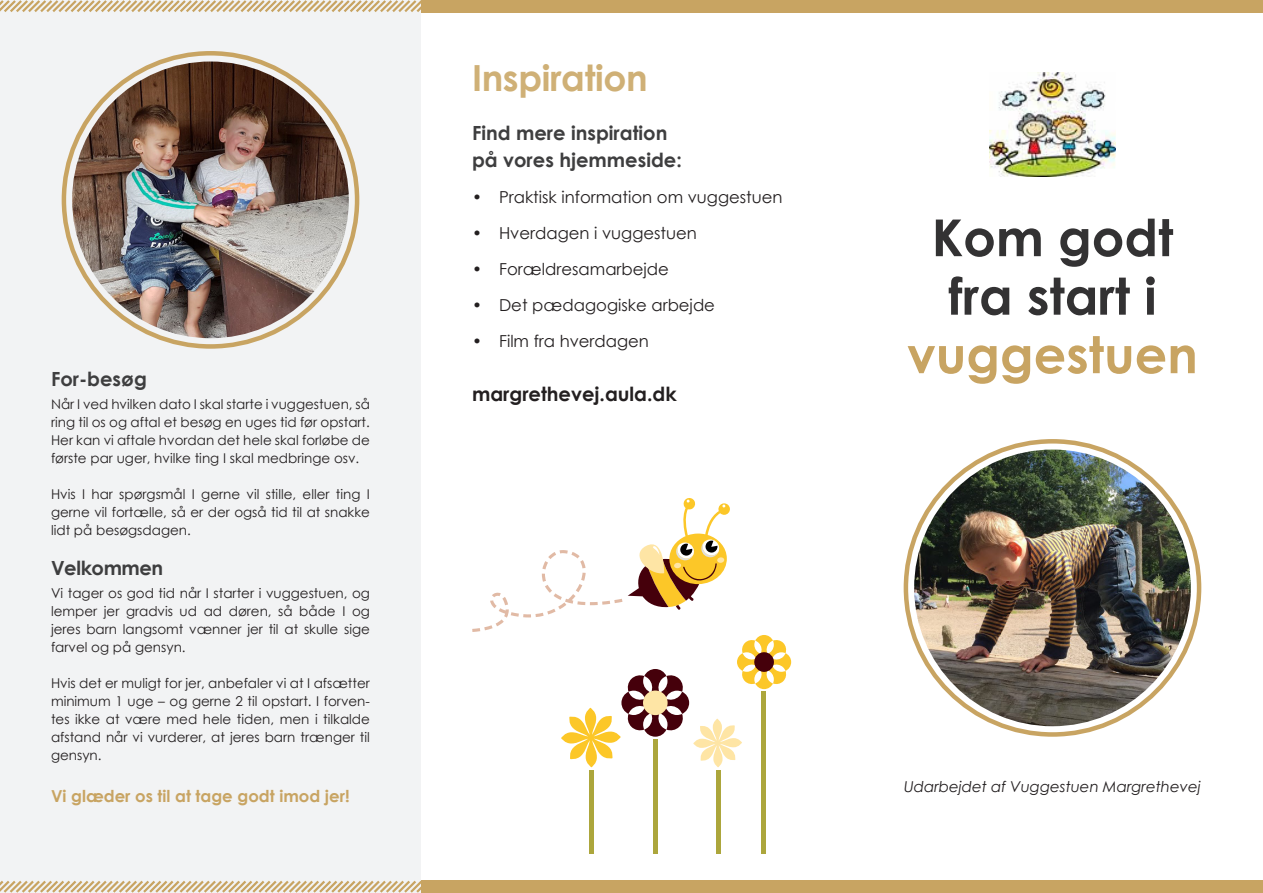
<style>
.page{position:relative;width:1263px;height:893px;background:#fff}
.page>*{position:absolute;margin:0;border:0;box-sizing:border-box;transform-origin:0 0}
.t1{font:700 51px "Century Gothic";color:#333233}
.t2{font:700 51px "Century Gothic";color:#c8a462}
.t3{font:700 36px "Century Gothic";letter-spacing:-.01em;color:#cfb076}
.t4{font:700 19.5px/27px "Century Gothic";color:#3e3e3f}
.t5{font:700 19.5px "Century Gothic";color:#231f20}
.t6{font:700 19.5px "Century Gothic";letter-spacing:-.02em;color:#3e3e3f}
.t7{font:16.5px "Century Gothic";color:#231f20}
.t8{font:700 16.5px "Century Gothic";color:#c8a462}
.t9{font:italic 15px "Century Gothic";color:#231f20}
.t10{font:13.5px/18px "Century Gothic";color:#231f20;text-align:justify}
</style>
<div class="page">
<img style="left:989px;top:72px;width:126px;height:104px">
<img style="left:914px;top:449px;width:277px;height:277px;border-radius:138px">
<div style="left:0;top:880px;width:1263px;height:13px;background:#c8a462"></div>
<div style="left:421px;top:0;width:842px;height:13px;background:#c8a462"></div>
<div style="left:0;top:0;width:421px;height:893px;background:#f2f3f4"></div>
<hr style="left:590px;top:770px;width:4px;height:84px;background:#aca63c">
<hr style="left:717px;top:770px;width:4px;height:84px;background:#aca63c">
<hr style="left:654px;top:739px;width:4px;height:115px;background:#aca63c">
<hr style="left:761px;top:691px;width:4px;height:163px;background:#aca63c">
<svg style="left:472px;top:498px;width:319px;height:269px"></svg>
<img style="left:72px;top:62px;width:277px;height:276px;border-radius:138px">
<svg style="left:0;top:880px;width:421px;height:13px"></svg>
<svg style="left:0;top:0;width:421px;height:12px"></svg>
<p class="t4" style="left:51px;top:365px;width:97px">For-besøg</p>
<p class="t10" style="left:51px;top:394px;width:320px">Når I ved hvilken dato I skal starte i vuggestuen, så ring til os og aftal et besøg en uges tid før opstart.<br>Her kan vi aftale hvordan det hele skal forløbe de første par uger, hvilke ting I skal medbringe osv.</p>
<p class="t10" style="left:51px;top:484px;width:320px">Hvis I har spørgsmål I gerne vil stille, eller ting I gerne vil fortælle, så er der også tid til at snakke lidt på besøgsdagen.</p>
<p class="t6" style="left:51px;top:553px;width:114px">Velkommen</p>
<p class="t10" style="left:51px;top:583px;width:320px">Vi tager os god tid når I starter i vuggestuen, og lemper jer gradvis ud ad døren, så både I og jeres barn langsomt vænner jer til at skulle sige farvel og på gensyn.</p>
<p class="t10" style="left:51px;top:673px;width:320px">Hvis det er muligt for jer, anbefaler vi at I afsætter minimum 1 uge – og gerne 2 til opstart. I forven&shy;tes ikke at være med hele tiden, men i tilkalde afstand når vi vurderer, at jeres barn trænger til gensyn.</p>
<p class="t8" style="left:51px;top:783px;width:300px">Vi glæder os til at tage godt imod jer!</p>
<p class="t3" style="left:472px;top:50px;width:177px">Inspiration</p>
<p class="t4" style="left:472px;top:119px;width:211px">Find mere inspiration på vores hjemmeside:</p>
<p class="t7" style="left:472px;top:186px;width:312px">• Praktisk information om vuggestuen</p>
<p class="t7" style="left:472px;top:222px;width:226px">• Hverdagen i vuggestuen</p>
<p class="t7" style="left:472px;top:258px;width:198px">• Forældresamarbejde</p>
<p class="t7" style="left:472px;top:294px;width:244px">• Det pædagogiske arbejde</p>
<p class="t7" style="left:472px;top:330px;width:179px">• Film fra hverdagen</p>
<p class="t5" style="left:472px;top:379px;width:206px">margrethevej.aula.dk</p>
<p class="t1" style="left:931px;top:199px;width:243px">Kom godt</p>
<p class="t1" style="left:948px;top:257px;width:210px">fra start i</p>
<p class="t2" style="left:907px;top:316px;width:292px">vuggestuen</p>
<p class="t9" style="left:904px;top:776px;width:298px">Udarbejdet af Vuggestuen Margrethevej</p>
</div>
